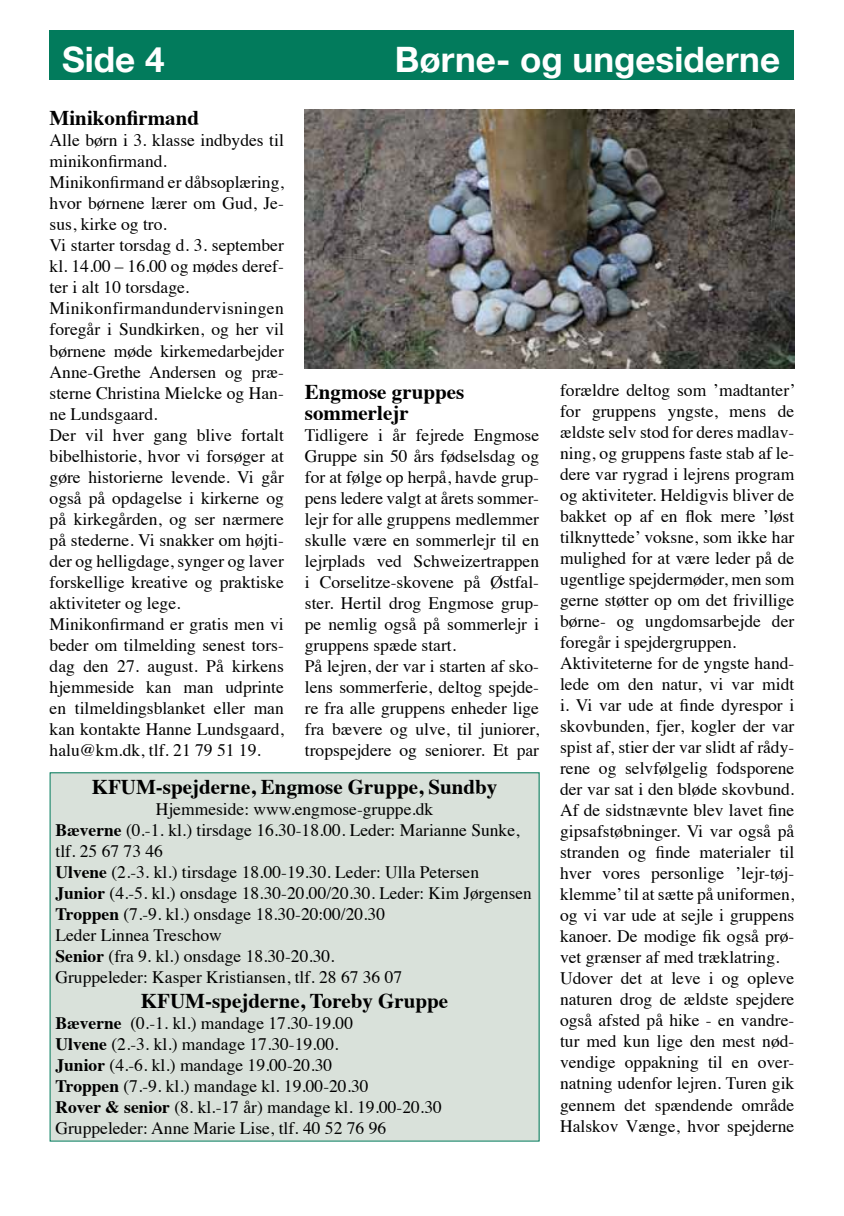
<style>
.page{position:relative;width:844px;height:1216px;background:#fff}
.page>*{position:absolute;margin:0;border:0;box-sizing:border-box;transform-origin:0 0}
.t1{font:700 35px "Helvetica Neue";color:#fff}
.t2{font:700 21px/21px "Times";color:#000}
.t3{font:17.5px/21px "Times";color:#000}
.s1{font-weight:700}
</style>
<div class="page">
<div style="left:50px;top:30px;width:744px;height:49px;background:#027b5c"></div>
<div style="left:50px;top:772px;width:489px;height:369px;background:#d9e1da"></div>
<img style="left:305px;top:110px;width:489px;height:258px">
<h1 class="t1" style="left:62px;top:32px;width:104px">Side 4</h1>
<h1 class="t1" style="left:395px;top:32px;width:386px">Børne- og ungesiderne</h1>
<p class="t2" style="left:50px;top:105px;width:151px">Minikonfirmand</p>
<p class="t3" style="left:50px;top:128px;width:236px">Alle børn i 3. klasse indbydes til minikonfirmand.<br>Minikonfirmand er dåbsoplæring, hvor børnene lærer om Gud, Je&shy;sus, kirke og tro.<br>Vi starter torsdag d. 3. september kl. 14.00 – 16.00 og mødes deref&shy;ter i alt 10 torsdage.<br>Minikonfirmandundervisningen foregår i Sundkirken, og her vil børnene møde kirkemedarbejder<br>Anne-Grethe Andersen og præ&shy;sterne Christina Mielcke og Han&shy;ne Lundsgaard.<br>Der vil hver gang blive fortalt bibelhistorie, hvor vi forsøger at gøre historierne levende. Vi går også på opdagelse i kirkerne og på kirkegården, og ser nærmere på stederne. Vi snakker om højti&shy;der og helligdage, synger og laver forskellige kreative og praktiske aktiviteter og lege.<br>Minikonfirmand er gratis men vi beder om tilmelding senest tors&shy;dag den 27. august. På kirkens hjemmeside kan man udprinte en tilmeldingsblanket eller man kan kontakte Hanne Lundsgaard, halu@km.dk, tlf. 21 79 51 19.</p>
<p class="t3" style="left:560px;top:378px;width:237px">forældre deltog som ’madtanter’ for gruppens yngste, mens de ældste selv stod for deres madlav&shy;ning, og gruppens faste stab af le&shy;dere var rygrad i lejrens program og aktiviteter. Heldigvis bliver de bakket op af en flok mere ’løst tilknyttede’ voksne, som ikke har mulighed for at være leder på de ugentlige spejdermøder, men som gerne støtter op om det frivillige børne- og ungdomsarbejde der foregår i spejdergruppen.<br>Aktiviteterne for de yngste hand&shy;lede om den natur, vi var midt i. Vi var ude at finde dyrespor i skovbunden, fjer, kogler der var spist af, stier der var slidt af rådy&shy;rene og selvfølgelig fodsporene der var sat i den bløde skovbund.<br>Af de sidstnævnte blev lavet fine gipsafstøbninger. Vi var også på stranden og finde materialer til hver vores personlige ’lejr-tøj&shy;klemme’ til at sætte på uniformen, og vi var ude at sejle i gruppens kanoer. De modige fik også prø&shy;vet grænser af med træklatring.<br>Udover det at leve i og opleve naturen drog de ældste spejdere også afsted på hike - en vandre&shy;tur med kun lige den mest nød&shy;vendige oppakning til en over&shy;natning udenfor lejren. Turen gik gennem det spændende område<br>Halskov Vænge, hvor spejderne</p>
<p class="t2" style="left:305px;top:379px;width:161px">Engmose gruppes sommerlejr</p>
<p class="t3" style="left:305px;top:423px;width:236px">Tidligere i år fejrede Engmose<br>Gruppe sin 50 års fødselsdag og for at følge op herpå, havde grup&shy;pens ledere valgt at årets sommer&shy;lejr for alle gruppens medlemmer skulle være en sommerlejr til en lejrplads ved Schweizertrappen i Corselitze-skovene på Østfal&shy;ster. Hertil drog Engmose grup&shy;pe nemlig også på sommerlejr i gruppens spæde start.<br>På lejren, der var i starten af sko&shy;lens sommerferie, deltog spejde&shy;re fra alle gruppens enheder lige fra bævere og ulve, til juniorer, tropspejdere og seniorer. Et par</p>
<p class="t2" style="left:92px;top:774px;width:407px">KFUM-spejderne, Engmose Gruppe, Sundby</p>
<p class="t3" style="left:55px;top:797px;width:477px;text-indent:100px">Hjemmeside: www.engmose-gruppe.dk<br><span class="s1">Bæverne</span> (0.-1. kl.) tirsdage 16.30-18.00. Leder: Marianne Sunke, tlf. 25 67 73 46<br><span class="s1">Ulvene</span> (2.-3. kl.) tirsdage 18.00-19.30. Leder: Ulla Petersen <span class="s1">Junior</span> (4.-5. kl.) onsdage 18.30-20.00/20.30. Leder: Kim Jørgensen <span class="s1">Troppen</span> (7.-9. kl.) onsdage 18.30-20:00/20.30<br>Leder Linnea Treschow<br><span class="s1">Senior</span> (fra 9. kl.) onsdage 18.30-20.30.<br>Gruppeleder: Kasper Kristiansen, tlf. 28 67 36 07</p>
<p class="t2" style="left:141px;top:988px;width:309px">KFUM-spejderne, Toreby Gruppe</p>
<p class="t3" style="left:55px;top:1011px;width:388px"><span class="s1">Bæverne</span> (0.-1. kl.) mandage 17.30-19.00<br><span class="s1">Ulvene</span> (2.-3. kl.) mandage 17.30-19.00.<br><span class="s1">Junior</span> (4.-6. kl.) mandage 19.00-20.30<br><span class="s1">Troppen</span> (7.-9. kl.) mandage kl. 19.00-20.30<br><span class="s1">Rover &amp; senior</span> (8. kl.-17 år) mandage kl. 19.00-20.30<br>Gruppeleder: Anne Marie Lise, tlf. 40 52 76 96</p>
</div>
